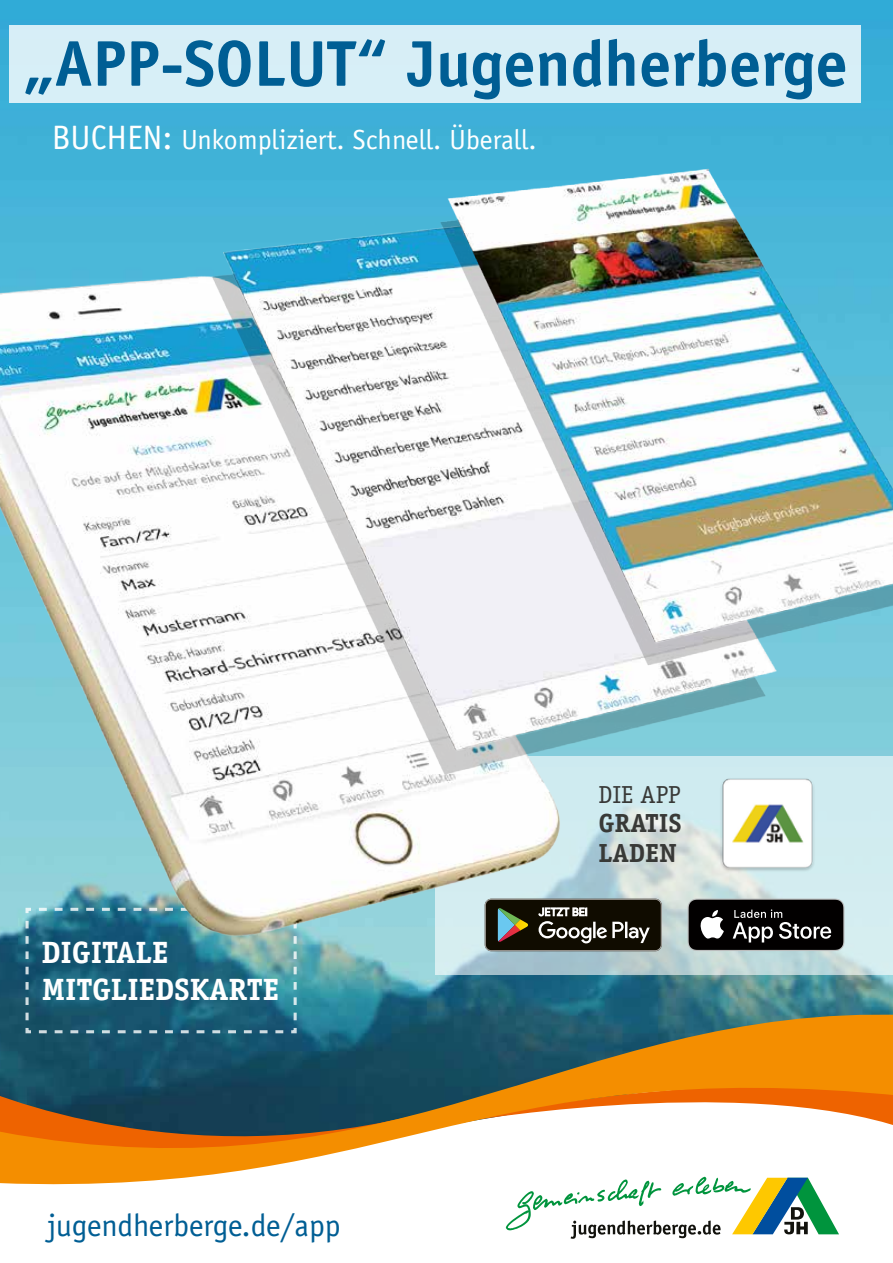
<style>
.page{position:relative;width:893px;height:1263px;background:#fff}
.page>*{position:absolute;margin:0;border:0;box-sizing:border-box;transform-origin:0 0}
.t1{font:700 64.8px "Officina Sans Std";color:#005e94}
.t2{font:31.5px "Officina Sans Std";color:#005e94}
.t3{font:700 30.9px/37px "Officina Serif Std";color:#fff}
.t4{font:27.75px "Officina Sans Std";color:#fff}
.t5{font:700 26.25px/29.2px "Officina Serif Std";color:#383937}
.t6{font:24.75px "Officina Serif Std";letter-spacing:.005em;color:#383937}
.s1{font-size:33.9px}
</style>
<div class="page">
<img style="left:0;top:0;width:893px;height:1003px">
<svg style="left:435px;top:756px;width:458px;height:219px;background:#c9e0e3"></svg>
<div style="left:9px;top:26px;width:852px;height:77px;background:#d7eef7"></div>
<svg style="left:24px;top:940px;width:274px;height:63px;background:#2a6e84"></svg>
<img style="left:0;top:259px;width:568px;height:681px">
<img style="left:206px;top:210px;width:589px;height:568px">
<img style="left:430px;top:153px;width:463px;height:514px">
<img style="left:712px;top:767px;width:111px;height:112px">
<svg style="left:485px;top:899px;width:177px;height:52px;background:#38362b"></svg>
<svg style="left:687px;top:898px;width:157px;height:53px;background:#323131"></svg>
<svg style="left:506px;top:1220px;width:333px;height:19px"></svg>
<svg style="left:0;top:1003px;width:893px;height:217px"></svg>
<h1 class="t1" style="left:22px;top:23px;width:827px">„APP-SOLUT“ Jugendherberge</h1>
<p class="t4" style="left:52px;top:123px;width:486px"><span class="s1">BUCHEN:</span> Unkompliziert. Schnell. Überall.</p>
<p class="t3" style="left:42px;top:934px;width:239px">DIGITALE<br>MITGLIEDSKARTE</p>
<p class="t2" style="left:47px;top:1207px;width:295px">jugendherberge.de/app</p>
<p class="t6" style="left:598px;top:780px;width:84px">DIE APP</p>
<p class="t5" style="left:598px;top:808px;width:85px">GRATIS<br>LADEN</p>
</div>
